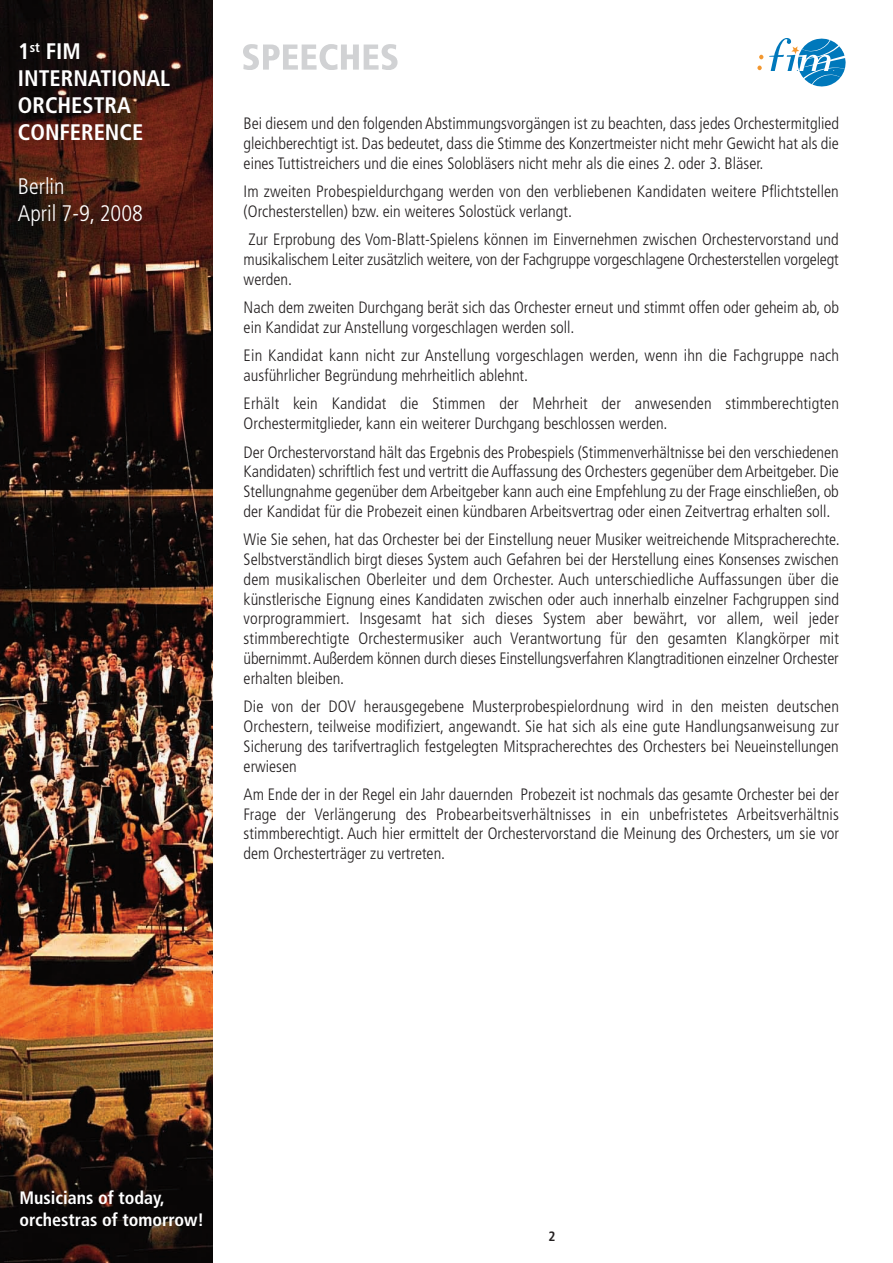
<style>
.page{position:relative;width:893px;height:1263px;background:#fff}
.page>*{position:absolute;margin:0;border:0;box-sizing:border-box;transform-origin:0 0}
.t1{font:700 condensed 22.5px/27px "Frutiger";color:#fff}
.t2{font:300 condensed 22.5px/27px "Frutiger";color:#fff}
.t3{font:700 condensed 18px/21.6px "Frutiger";color:#fff}
.t4{font:300 condensed 16.5px/19.8px "Frutiger";color:#231f20;text-align:justify}
.t5{font:700 condensed 13.5px "Frutiger";color:#231f20}
</style>
<div class="page">
<img style="left:0;top:0;width:213px;height:1263px">
<svg style="left:757px;top:38px;width:89px;height:48px"></svg>
<svg style="left:243px;top:44px;width:155px;height:26px"></svg>
<h1 class="t1" style="left:18px;top:40px;width:154px">1<sup>st</sup> FIM<br>INTERNATIONAL<br>ORCHESTRA<br>CONFERENCE</h1>
<h1 class="t2" style="left:18px;top:175px;width:126px">Berlin<br>April 7-9, 2008</h1>
<p class="t4" style="left:244px;top:115px;width:597px">Bei diesem und den folgenden Abstimmungsvorgängen ist zu beachten, dass jedes Orchestermitglied gleichberechtigt ist. Das bedeutet, dass die Stimme des Konzertmeister nicht mehr Gewicht hat als die eines Tuttistreichers und die eines Solobläsers nicht mehr als die eines 2. oder 3. Bläser.</p>
<p class="t4" style="left:244px;top:183px;width:597px">Im zweiten Probespieldurchgang werden von den verbliebenen Kandidaten weitere Pflichtstellen (Orchesterstellen) bzw. ein weiteres Solostück verlangt.</p>
<p class="t4" style="left:244px;top:231px;width:597px;text-indent:5px">Zur Erprobung des Vom-Blatt-Spielens können im Einvernehmen zwischen Orchestervorstand und musikalischem Leiter zusätzlich weitere, von der Fachgruppe vorgeschlagene Orchesterstellen vorgelegt werden.</p>
<p class="t4" style="left:244px;top:299px;width:597px">Nach dem zweiten Durchgang berät sich das Orchester erneut und stimmt offen oder geheim ab, ob ein Kandidat zur Anstellung vorgeschlagen werden soll.</p>
<p class="t4" style="left:244px;top:347px;width:597px">Ein Kandidat kann nicht zur Anstellung vorgeschlagen werden, wenn ihn die Fachgruppe nach ausführlicher Begründung mehrheitlich ablehnt.</p>
<p class="t4" style="left:244px;top:395px;width:597px">Erhält kein Kandidat die Stimmen der Mehrheit der anwesenden stimmberechtigten<br>Orchestermitglieder, kann ein weiterer Durchgang beschlossen werden.</p>
<p class="t4" style="left:244px;top:443px;width:597px">Der Orchestervorstand hält das Ergebnis des Probespiels (Stimmenverhältnisse bei den verschiedenen Kandidaten) schriftlich fest und vertritt die Auffassung des Orchesters gegenüber dem Arbeitgeber. Die Stellungnahme gegenüber dem Arbeitgeber kann auch eine Empfehlung zu der Frage einschließen, ob der Kandidat für die Probezeit einen kündbaren Arbeitsvertrag oder einen Zeitvertrag erhalten soll.</p>
<p class="t4" style="left:244px;top:531px;width:597px">Wie Sie sehen, hat das Orchester bei der Einstellung neuer Musiker weitreichende Mitspracherechte.<br>Selbstverständlich birgt dieses System auch Gefahren bei der Herstellung eines Konsenses zwischen dem musikalischen Oberleiter und dem Orchester. Auch unterschiedliche Auffassungen über die künstlerische Eignung eines Kandidaten zwischen oder auch innerhalb einzelner Fachgruppen sind vorprogrammiert. Insgesamt hat sich dieses System aber bewährt, vor allem, weil jeder stimmberechtigte Orchestermusiker auch Verantwortung für den gesamten Klangkörper mit übernimmt.Außerdem können durch dieses Einstellungsverfahren Klangtraditionen einzelner Orchester erhalten bleiben.</p>
<p class="t4" style="left:244px;top:698px;width:597px">Die von der DOV herausgegebene Musterprobespielordnung wird in den meisten deutschen Orchestern, teilweise modifiziert, angewandt. Sie hat sich als eine gute Handlungsanweisung zur Sicherung des tarifvertraglich festgelegten Mitspracherechtes des Orchesters bei Neueinstellungen erwiesen</p>
<p class="t4" style="left:244px;top:785px;width:597px">Am Ende der in der Regel ein Jahr dauernden Probezeit ist nochmals das gesamte Orchester bei der Frage der Verlängerung des Probearbeitsverhältnisses in ein unbefristetes Arbeitsverhältnis stimmberechtigt. Auch hier ermittelt der Orchestervorstand die Meinung des Orchesters, um sie vor dem Orchesterträger zu vertreten.</p>
<p class="t3" style="left:20px;top:1188px;width:186px">Musicians of today, orchestras of tomorrow!</p>
<p class="t5" style="left:549px;top:1231px;width:9px">2</p>
</div>
